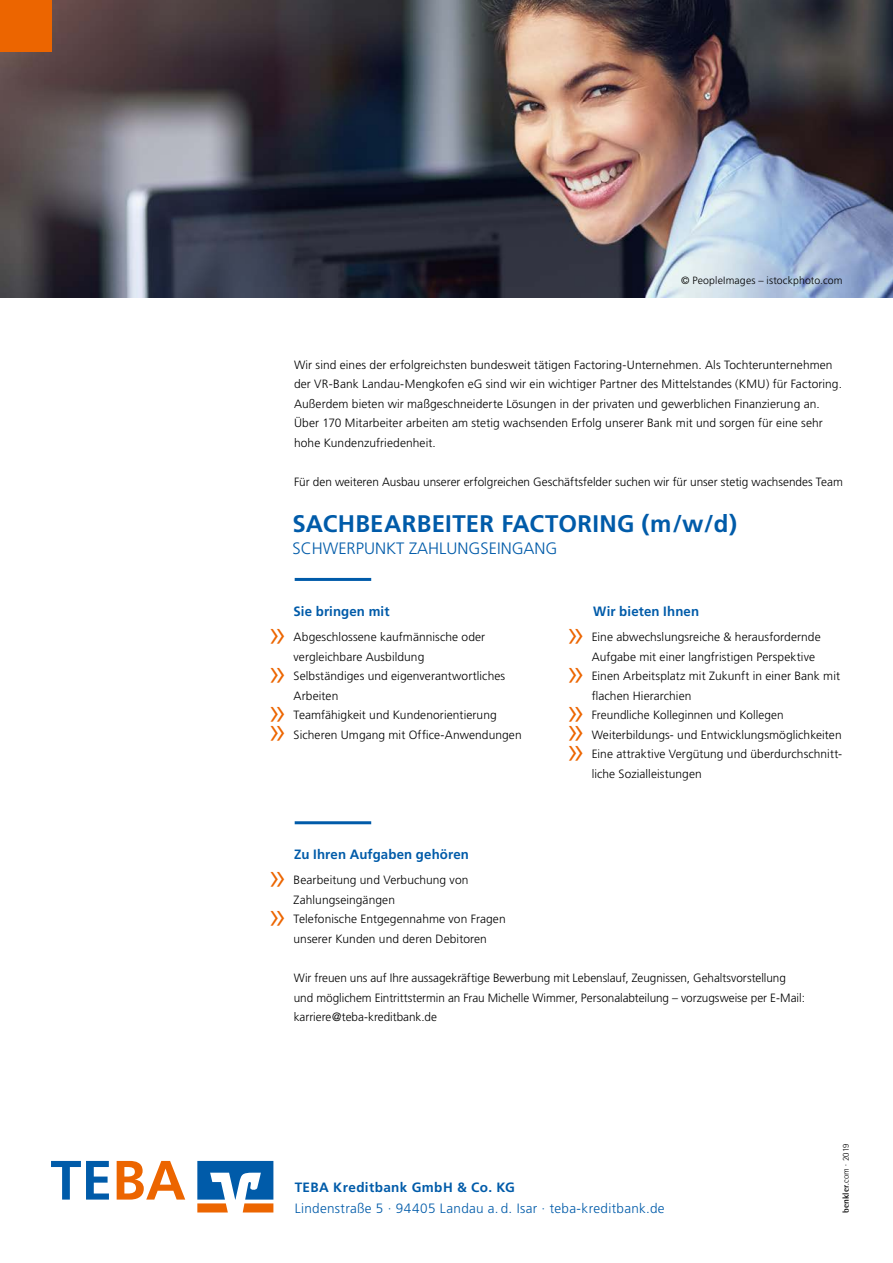
<style>
.page{position:relative;width:893px;height:1263px;background:#fff}
.page>*{position:absolute;margin:0;border:0;box-sizing:border-box;transform-origin:0 0}
.t1{font:300 36px "Frutiger";color:#ec6500}
.t2{font:700 24px "Frutiger";letter-spacing:.01em;color:#005ba9}
.t3{font:300 16.5px "Frutiger";color:#005ba9}
.t4{font:300 13.5px "Frutiger";letter-spacing:.025em;color:#005ba9}
.t5{font:700 13.5px "Frutiger";letter-spacing:.01em;color:#005ba9}
.t6{font:700 13.5px "Frutiger";letter-spacing:.03em;color:#005ba9}
.t7{font:300 12px/19.5px "Frutiger";letter-spacing:.005em;color:#000}
.t8{font:300 10.5px "Frutiger";letter-spacing:.015em;color:#000}
.t9{font:300 9px "Rotis Semi Sans";letter-spacing:.01em;color:#000}
.s1{font-weight:700}
</style>
<div class="page">
<svg style="left:197px;top:1161px;width:76px;height:51px"></svg>
<svg style="left:117px;top:1161px;width:68px;height:38px"></svg>
<svg style="left:51px;top:1161px;width:58px;height:38px"></svg>
<img style="left:0;top:0;width:893px;height:298px">
<div style="left:0;top:0;width:51px;height:51px;background:#ec6500"></div>
<hr style="left:295px;top:578px;width:76px;height:3px;background:#005ba9">
<hr style="left:295px;top:821px;width:76px;height:3px;background:#005ba9">
<p class="t8" style="left:681px;top:274px;width:163px">© PeopleImages – istockphoto.com</p>
<p class="t7" style="left:294px;top:355px;width:549px">Wir sind eines der erfolgreichsten bundesweit tätigen Factoring-Unternehmen. Als Tochterunternehmen der VR-Bank Landau-Mengkofen eG sind wir ein wichtiger Partner des Mittelstandes (KMU) für Factoring.<br>Außerdem bieten wir maßgeschneiderte Lösungen in der privaten und gewerblichen Finanzierung an.<br>Über 170 Mitarbeiter arbeiten am stetig wachsenden Erfolg unserer Bank mit und sorgen für eine sehr hohe Kundenzufriedenheit.</p>
<p class="t7" style="left:294px;top:472px;width:550px">Für den weiteren Ausbau unserer erfolgreichen Geschäftsfelder suchen wir für unser stetig wachsendes Team</p>
<h2 class="t2" style="left:293px;top:510px;width:446px">SACHBEARBEITER FACTORING (m/w/d)</h2>
<h3 class="t3" style="left:293px;top:539px;width:266px">SCHWERPUNKT ZAHLUNGSEINGANG</h3>
<p class="t5" style="left:293px;top:603px;width:97px">Sie bringen mit</p>
<h1 class="t1" style="left:268px;top:613px;width:22px">»</h1>
<p class="t7" style="left:294px;top:627px;width:193px">Abgeschlossene kaufmännische oder vergleichbare Ausbildung</p>
<h1 class="t1" style="left:268px;top:652px;width:22px">»</h1>
<p class="t7" style="left:294px;top:666px;width:213px">Selbständiges und eigenverantwortliches<br>Arbeiten</p>
<h1 class="t1" style="left:268px;top:691px;width:22px">»</h1>
<p class="t7" style="left:294px;top:705px;width:205px">Teamfähigkeit und Kundenorientierung</p>
<h1 class="t1" style="left:268px;top:710px;width:22px">»</h1>
<p class="t7" style="left:294px;top:725px;width:230px">Sicheren Umgang mit Office-Anwendungen</p>
<p class="t5" style="left:294px;top:846px;width:176px">Zu Ihren Aufgaben gehören</p>
<h1 class="t1" style="left:268px;top:856px;width:22px">»</h1>
<p class="t7" style="left:294px;top:870px;width:176px">Bearbeitung und Verbuchung von<br>Zahlungseingängen</p>
<h1 class="t1" style="left:268px;top:895px;width:22px">»</h1>
<p class="t7" style="left:294px;top:909px;width:214px">Telefonische Entgegennahme von Fragen unserer Kunden und deren Debitoren</p>
<p class="t5" style="left:593px;top:603px;width:107px">Wir bieten Ihnen</p>
<h1 class="t1" style="left:566px;top:613px;width:22px">»</h1>
<p class="t7" style="left:592px;top:627px;width:231px">Eine abwechslungsreiche &amp; herausfordernde<br>Aufgabe mit einer langfristigen Perspektive</p>
<h1 class="t1" style="left:566px;top:652px;width:22px">»</h1>
<p class="t7" style="left:592px;top:666px;width:250px">Einen Arbeitsplatz mit Zukunft in einer Bank mit flachen Hierarchien</p>
<h1 class="t1" style="left:566px;top:691px;width:22px">»</h1>
<p class="t7" style="left:592px;top:705px;width:193px">Freundliche Kolleginnen und Kollegen</p>
<h1 class="t1" style="left:566px;top:710px;width:22px">»</h1>
<p class="t7" style="left:592px;top:725px;width:252px">Weiterbildungs- und Entwicklungsmöglichkeiten</p>
<h1 class="t1" style="left:566px;top:730px;width:22px">»</h1>
<p class="t7" style="left:592px;top:744px;width:252px">Eine attraktive Vergütung und überdurchschnitt&shy;liche Sozialleistungen</p>
<p class="t7" style="left:294px;top:968px;width:513px">Wir freuen uns auf Ihre aussagekräftige Bewerbung mit Lebenslauf, Zeugnissen, Gehaltsvorstellung und möglichem Eintrittstermin an Frau Michelle Wimmer, Personalabteilung – vorzugsweise per E-Mail: karriere@teba-kreditbank.de</p>
<p class="t6" style="left:295px;top:1179px;width:222px">TEBA Kreditbank GmbH &amp; Co. KG</p>
<p class="t4" style="left:295px;top:1200px;width:371px">Lindenstraße 5 · 94405 Landau a. d. Isar · teba-kreditbank.de</p>
<p class="t9" style="left:841px;top:1213px;width:71px;rotate:-90deg"><span class="s1">benkler</span>.com · 2019</p>
</div>
